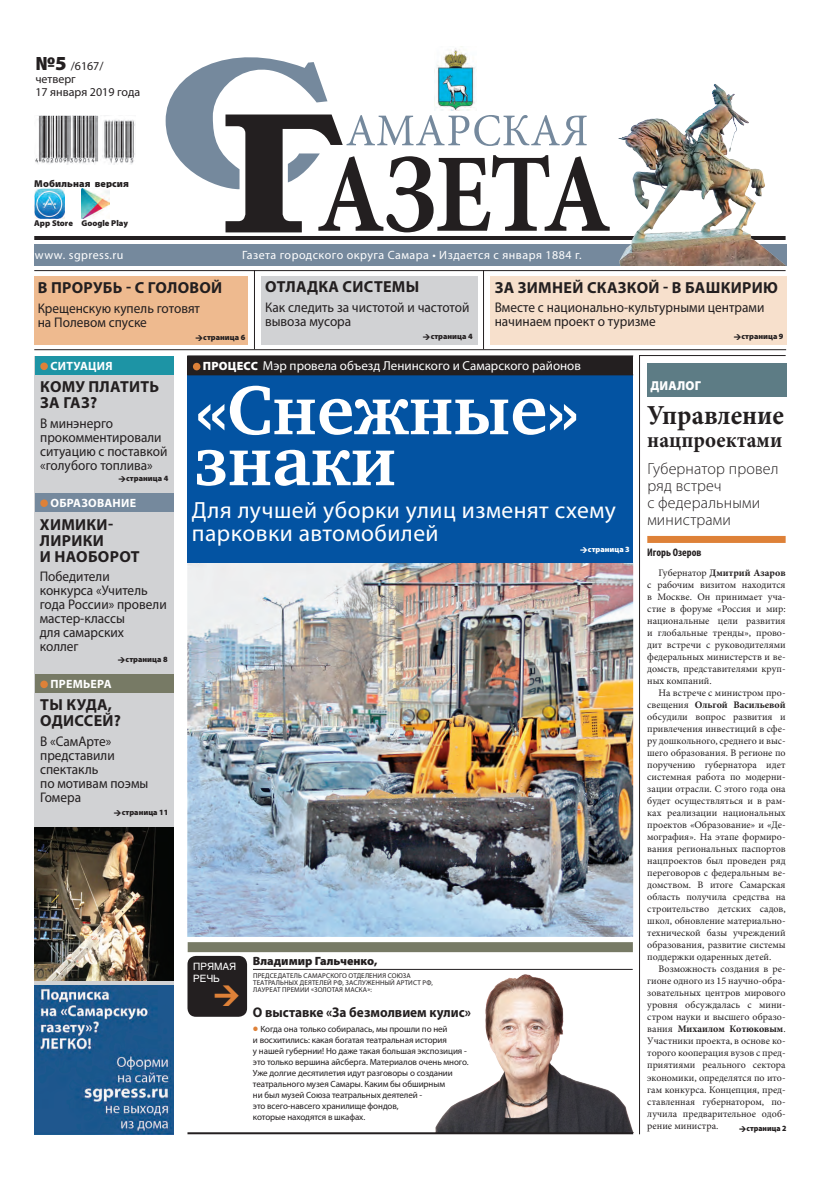
<style>
.page{position:relative;width:820px;height:1191px;background:#fff}
.page>*{position:absolute;margin:0;border:0;box-sizing:border-box;transform-origin:0 0}
.t1{font:700 71px/51px "Charter C";color:#fff}
.t2{font:700 27.5px "Minion Pro";color:#231f20;scale:.95 1}
.t3{font:23.5px/23px "Myriad Pro";letter-spacing:.02em;color:#fff}
.t4{font:700 22px "Minion Pro";color:#231f20;scale:.95 1}
.t5{font:700 16px/16px "Myriad Pro";letter-spacing:.02em;color:#231f20}
.t6{font:300 16px/17px "Myriad Pro";letter-spacing:.01em;color:#231f20}
.t7{font:14px/14px "Myriad Pro";color:#231f20;scale:.95 1}
.t8{font:700 14px "Myriad Pro";color:#231f20;scale:.95 1}
.t9{font:13px "Myriad Pro";color:#fff}
.t10{font:900 13px "Myriad Pro";color:#fff;scale:.95 1}
.t11{font:12px "Myriad Pro";letter-spacing:.04em;color:#fff}
.t12{font:12px/13px "Myriad Pro";color:#231f20}
.t13{font:700 12px "Myriad Pro";letter-spacing:.02em;color:#fff}
.t14{font:900 12px "Myriad Pro";color:#231f20}
.t15{font:700 condensed 11px "Myriad Pro";color:#231f20}
.t16{font:10px/12px "Minion Pro";color:#231f20;text-align:justify}
.t17{font:900 10px "Myriad Pro";letter-spacing:.01em;color:#231f20}
.t18{font:10px/12px "Helios";color:#fff}
.t19{font:9px/10.9px "Myriad Pro";letter-spacing:-.01em;color:#231f20}
.t20{font:900 8.5px "Myriad Pro";color:#231f20}
.t21{font:900 8px "Myriad Pro";color:#231f20}
.t22{font:900 8px "Myriad Pro";color:#fff}
.t23{font:900 8px "Myriad Pro";color:#231f20;scale:.95 1}
.t24{font:7px/7px "Myriad Pro";letter-spacing:.02em;color:#231f20}
.s1{font-weight:900;font-size:20px}
.s2{font-weight:900;font-size:12px}
.s3{font-weight:700}
.s4{font-weight:900;font-size:16px;color:#de8138}
</style>
<div class="page">
<svg style="left:165px;top:46px;width:444px;height:186px"></svg>
<img style="left:434px;top:47px;width:43px;height:63px">
<div style="left:187px;top:956px;width:60px;height:60px;background:#231f20;border-radius:9px"></div>
<img style="left:187px;top:562px;width:446px;height:375px">
<div style="left:187px;top:375px;width:446px;height:187px;background:#0353a2"></div>
<div style="left:34px;top:356px;width:139px;height:729px;background:#d1d2d4"></div>
<svg style="left:639px;top:355px;width:146px;height:779px"></svg>
<div style="left:647px;top:363px;width:139px;height:33px;background:#5d7c85"></div>
<div style="left:647px;top:536px;width:138px;height:7px;background:#de8138"></div>
<div style="left:35px;top:356px;width:138px;height:19px;background:#1d94a5"></div>
<div style="left:40px;top:362px;width:8px;height:8px;background:#de8138;border-radius:50%"></div>
<div style="left:35px;top:674px;width:138px;height:19px;background:#777a65"></div>
<div style="left:40px;top:680px;width:8px;height:8px;background:#de8138;border-radius:50%"></div>
<div style="left:187px;top:356px;width:446px;height:19px;background:#231f20"></div>
<div style="left:193px;top:363px;width:7px;height:7px;background:#de8138;border-radius:50%"></div>
<div style="left:34px;top:244px;width:752px;height:21px;background:#75899d"></div>
<hr style="left:34px;top:349px;width:751px;height:1px;background:#231f20">
<img style="left:35px;top:115px;width:100px;height:49px">
<div style="left:35px;top:276px;width:213px;height:68px;background:#eeba8f"></div>
<hr style="left:254px;top:270px;width:1px;height:79px;background:#231f20">
<hr style="left:483px;top:270px;width:1px;height:79px;background:#231f20">
<div style="left:490px;top:276px;width:296px;height:68px;background:#f7e0cc"></div>
<img style="left:34px;top:985px;width:139px;height:149px">
<img style="left:34px;top:828px;width:139px;height:152px">
<img style="left:34px;top:189px;width:30px;height:29px">
<img style="left:82px;top:189px;width:28px;height:29px">
<div style="left:188px;top:942px;width:444px;height:10px;background:#777a65"></div>
<div style="left:261px;top:276px;width:216px;height:68px;background:#d1d2d4"></div>
<div style="left:35px;top:493px;width:138px;height:19px;background:#75899d"></div>
<div style="left:40px;top:499px;width:8px;height:8px;background:#de8138;border-radius:50%"></div>
<hr style="left:34px;top:270px;width:751px;height:1px;background:#231f20">
<img style="left:435px;top:974px;width:198px;height:158px">
<hr style="left:253px;top:969px;width:379px;height:1px;background:#231f20">
<hr style="left:34px;top:236px;width:751px;height:4px;background:#231f20">
<hr style="left:187px;top:1132px;width:446px;height:2px;background:#231f20">
<img style="left:618px;top:84px;width:167px;height:181px">
<svg style="left:739px;top:1125px;width:6px;height:6px"></svg>
<p class="t12" style="left:35px;top:59px;width:106px"><span class="s1">№5</span> /6167/ четверг<br>17 января 2019 года</p>
<p class="t17" style="left:34px;top:178px;width:96px">Мобильная версия</p>
<p class="t20" style="left:34px;top:218px;width:95px">App Store Google Play</p>
<p class="t11" style="left:35px;top:247px;width:90px">www. sgpress.ru</p>
<p class="t11" style="left:242px;top:247px;width:341px">Газета городского округа Самара • Издается с января 1884 г.</p>
<h3 class="t5" style="left:38px;top:279px;width:186px">В прорубь - с головой</h3>
<h3 class="t7" style="left:38px;top:301px;width:172px">Крещенскую купель готовят на Полевом спуске</h3>
<p class="t21" style="left:203px;top:332px;width:43px">страница 6</p>
<h3 class="t5" style="left:494px;top:279px;width:103px">За зимней ска</h3>
<h3 class="t5" style="left:617px;top:279px;width:161px">зкой - в Башкирию</h3>
<h3 class="t7" style="left:494px;top:300px;width:285px">Вместе с национально-культурными центрами начинаем проект о туризме</h3>
<p class="t21" style="left:741px;top:332px;width:43px">страница 9</p>
<h3 class="t5" style="left:265px;top:278px;width:89px">Отладка сист</h3>
<h3 class="t5" style="left:383px;top:278px;width:38px">емы</h3>
<h3 class="t7" style="left:265px;top:300px;width:216px">Как следить за чистотой и частотой вывоза мусора</h3>
<p class="t21" style="left:430px;top:332px;width:43px">страница 4</p>
<p class="t13" style="left:50px;top:358px;width:64px">СИТУАЦИЯ</p>
<h3 class="t5" style="left:40px;top:378px;width:81px">Кому платит</h3>
<h3 class="t5" style="left:149px;top:378px;width:11px">ь</h3>
<h3 class="t5" style="left:40px;top:394px;width:58px">за газ?</h3>
<h3 class="t7" style="left:40px;top:416px;width:135px">В минэнерго прокомментировали ситуацию с поставкой «голубого топлива»</h3>
<p class="t21" style="left:126px;top:474px;width:43px">страница 4</p>
<p class="t13" style="left:50px;top:495px;width:87px">Образование</p>
<h3 class="t5" style="left:40px;top:515px;width:47px">Химики</h3>
<h3 class="t5" style="left:108px;top:515px;width:7px">-</h3>
<h3 class="t5" style="left:40px;top:531px;width:100px">лирики<br>и наоборот</h3>
<h3 class="t7" style="left:40px;top:569px;width:135px">Победители конкурса «Учитель года России» провели мастер-классы<br>для самарских<br>коллег</h3>
<p class="t21" style="left:125px;top:655px;width:43px">страница 8</p>
<p class="t13" style="left:50px;top:676px;width:61px">Премьера</p>
<h3 class="t5" style="left:40px;top:696px;width:73px">Ты куда,<br>Одисс</h3>
<h3 class="t5" style="left:94px;top:712px;width:29px">ей?</h3>
<h3 class="t7" style="left:40px;top:734px;width:115px">В «СамАрте» представили спектакль<br>по мотивам поэмы<br>Гомера</h3>
<p class="t21" style="left:122px;top:808px;width:48px">страница 11</p>
<h3 class="t9" style="left:203px;top:358px;width:379px"><span class="s2">Процесс</span> Мэр провела объезд Ленинского и Самарского районов</h3>
<h1 class="t1" style="left:195px;top:385px;width:385px">«Снежные» знаки</h1>
<h3 class="t10" style="left:650px;top:378px;width:55px">Диалог</h3>
<h2 class="t2" style="left:647px;top:396px;width:145px">Управление</h2>
<h3 class="t4" style="left:647px;top:424px;width:144px">нацпроектами</h3>
<h3 class="t6" style="left:647px;top:460px;width:132px">Губернатор провел ряд встреч<br>с федеральными министрами</h3>
<h3 class="t3" style="left:192px;top:498px;width:425px">Для лучшей уборки улиц изменят схему парковки автомобилей</h3>
<p class="t22" style="left:587px;top:545px;width:43px">страница 3</p>
<p class="t15" style="left:647px;top:546px;width:56px">Игорь Озеров</p>
<p class="t16" style="left:647px;top:567px;width:140px;text-indent:11px">Губернатор <span class="s3">Дмитрий Азаров </span>с рабочим визитом находится в Москве. Он принимает уча&shy;стие в форуме «Россия и мир: национальные цели развития и глобальные тренды», прово&shy;дит встречи с руководителями федеральных министерств и ве&shy;домств, представителями круп&shy;ных компаний.</p>
<p class="t16" style="left:647px;top:687px;width:140px;text-indent:11px">На встрече с министром про&shy;свещения <span class="s3">Ольгой Васильевой </span>обсудили вопрос развития и привлечения инвестиций в сфе&shy;ру дошкольного, среднего и выс&shy;шего образования. В регионе по поручению губернатора идет системная работа по модерни&shy;зации отрасли. С этого года она будет осуществляться и в рам&shy;ках реализации национальных проектов «Образование» и «Де&shy;мография». На этапе формиро&shy;вания региональных паспортов нацпроектов был проведен ряд переговоров с федеральным ве&shy;домством. В итоге Самарская область получила средства на строительство детских садов, школ, обновление материально&shy;технической базы учреждений образования, развитие системы поддержки одаренных детей.</p>
<p class="t16" style="left:647px;top:963px;width:140px;text-indent:11px">Возможность создания в ре&shy;гионе одного из 15 научно-обра&shy;зовательных центров мирового уровня обсуждалась с мини&shy;стром науки и высшего образо&shy;вания <span class="s3">Михаилом Котюковым</span>.<br>Участники проекта, в основе ко&shy;торого кооперация вузов с пред&shy;приятиями реального сектора экономики, определятся по ито&shy;гам конкурса. Концепция, пред&shy;ставленная губернатором, по&shy;лучила предварительное одоб&shy;рение министра.</p>
<p class="t14" style="left:253px;top:954px;width:126px">Владимир Гальченко,</p>
<p class="t24" style="left:253px;top:971px;width:181px">предс едатель Самарского отделения Союза театральных деятелей РФ, заслуженн ый артист РФ, лауреат премии</p>
<p class="t18" style="left:193px;top:960px;width:45px">ПРямая<br>Речь</p>
<p class="t24" style="left:311px;top:985px;width:62px">«Золотая Маска»:</p>
<h3 class="t8" style="left:253px;top:1002px;width:231px">О выставке «За безмолвием кулис»</h3>
<p class="t19" style="left:253px;top:1023px;width:217px"><span class="s4">•</span> Когда она только собиралась, мы прошли по ней<br>и восхитились: какая богатая театральная история<br>у нашей губернии! Но даже такая большая экспозиция - это только вершина айсберга. Материалов очень много.<br>Уже долгие десятилетия идут разговоры о создании театрального музея Самары. Каким бы обширным<br>ни был музей Союза театральных деятелей -<br>это всего-навсего хранилище фондов,<br>которые находятся в шкафах.</p>
<p class="t23" style="left:746px;top:1123px;width:43px">страница 2</p>
</div>
